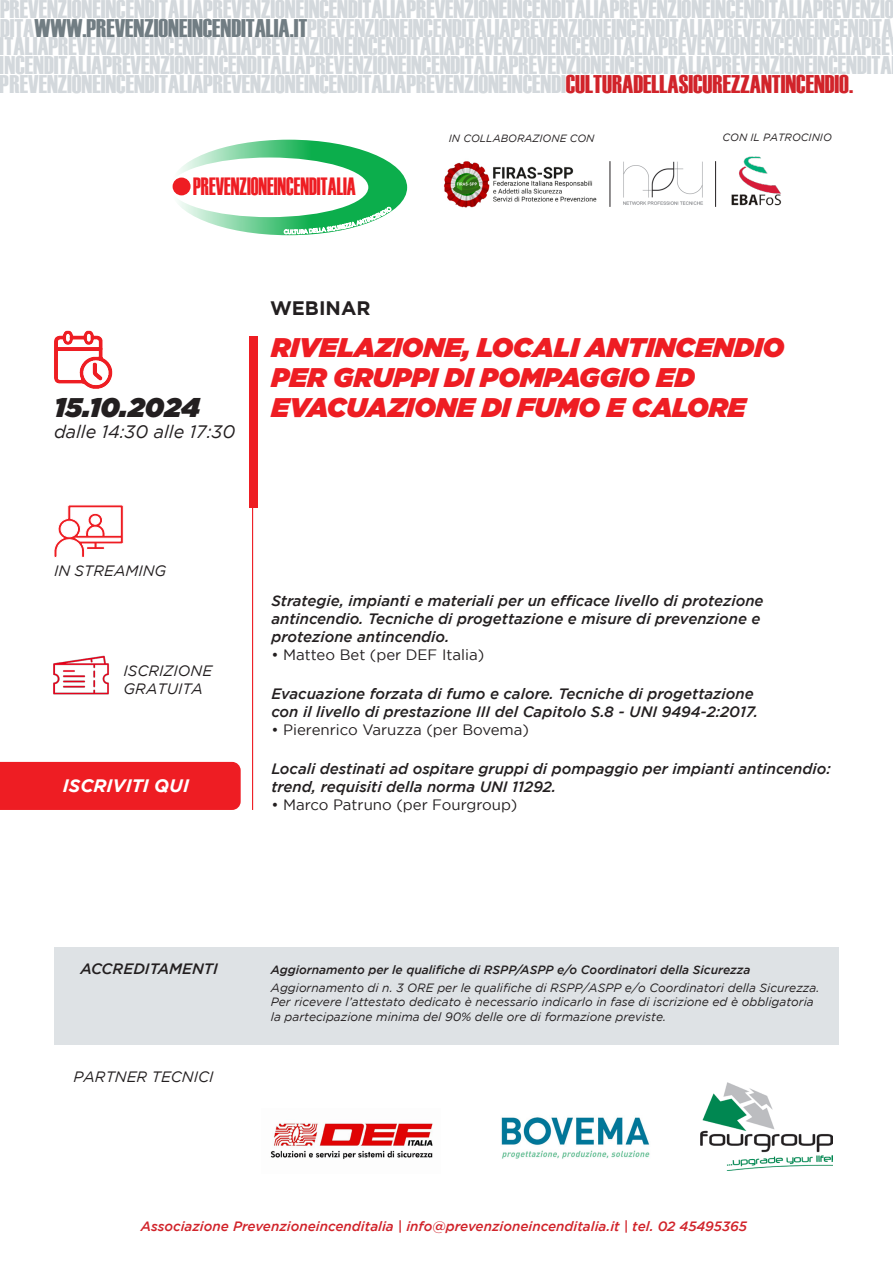
<style>
.page{position:relative;width:893px;height:1263px;background:#fff}
.page>*{position:absolute;margin:0;border:0;box-sizing:border-box;transform-origin:0 0}
.t1{font:italic 900 27px/30px "Gotham";color:#ee1d23}
.t2{font:italic 900 27px "Gotham";color:#231f20}
.t3{font:25.5px/18.8px "Haettenschweiler";color:#d3d8dc}
.t4{font:24.9px "Haettenschweiler";color:#ee1d23;scale:.82 1}
.t5{font:700 19.5px "Gotham";color:#231f20}
.t6{font:italic 18px "Gotham";color:#231f20}
.t7{font:italic 700 18px "Gotham";color:#fff}
.t8{font:italic 500 15px/18px "Gotham";color:#231f20}
.t9{font:15px "Gotham";color:#231f20}
.t10{font:italic 15px/18px "Gotham";color:#231f20}
.t11{font:italic 500 13.5px "Gotham";color:#d1232a}
.t12{font:italic 12px/14.4px "Gotham";color:#231f20}
.t13{font:italic 500 12px "Gotham";color:#231f20}
.t14{font:italic 10.5px "Gotham";color:#231f20}
.t15{font:500 5.55px "Avenir";color:#fff;scale:.96 1}
.s1{color:#717d83}
.s2{color:#d1232a}
</style>
<div class="page">
<div style="left:249px;top:336px;width:9px;height:171px;background:#ee1d23"></div>
<hr style="left:252px;top:430px;width:1px;height:380px;background:#ee1d23">
<img style="left:54px;top:330px;width:59px;height:59px">
<div style="left:54px;top:947px;width:785px;height:98px;background:#dee2e5"></div>
<img style="left:53px;top:655px;width:56px;height:40px">
<svg style="left:54px;top:505px;width:70px;height:53px"></svg>
<div style="left:0;top:762px;width:241px;height:48px;background:#ee1d23"></div>
<img style="left:444px;top:161px;width:153px;height:47px">
<img style="left:623px;top:161px;width:80px;height:44px">
<img style="left:731px;top:156px;width:51px;height:50px">
<hr style="left:610px;top:161px;width:1px;height:46px;background:#231f20">
<hr style="left:715px;top:161px;width:1px;height:46px;background:#231f20">
<img style="left:270px;top:1122px;width:163px;height:37px">
<img style="left:501px;top:1117px;width:149px;height:42px">
<img style="left:701px;top:1082px;width:131px;height:88px">
<svg style="left:172px;top:140px;width:235px;height:95px"></svg>
<p class="t3" style="left:0;top:-2px;width:896px">PREVENZIONEINCENDITALIAPREVENZIONEINCENDITALIAPREVENZIONEINCENDITALIAPREVENZIONEINCENDITALIAPREVENZIO DITA<span class="s1">WWW.PREVENZIONEINCENDITALIA.IT</span>PREVENZIONEINCENDITALIAPREVENZIONEINCENDITALIAPREVENZIONEINCENDITA ITALIAPREVENZIONEINCENDITALIAPREVENZIONEINCENDITALIAPREVENZIONEINCENDITALIAPREVENZIONEINCENDITALIAPRE INCENDITALIAPREVENZIONEINCENDITALIAPREVENZIONEINCENDITALIAPREVENZIONEINCENDITALIAPREVENZIONEINCENDITA PREVENZIONEINCENDITALIAPREVENZIONEINCENDITALIAPREVENZIONEINCENDI<span class="s2">CULTURADELLASICUREZZANTINCENDIO.</span></p>
<p class="t4" style="left:193px;top:172px;width:200px">PREVENZIONEINCENDITALIA</p>
<p class="t15" style="left:291px;top:227px;width:4px">L</p>
<p class="t15" style="left:308px;top:226px;width:19px;rotate:-6deg">DELLA</p>
<p class="t5" style="left:270px;top:297px;width:102px">WEBINAR</p>
<p class="t14" style="left:449px;top:132px;width:147px">IN COLLABORAZIONE CON</p>
<p class="t14" style="left:722px;top:132px;width:111px">CON IL PATROCINIO</p>
<p class="t1" style="left:271px;top:332px;width:514px">RIVELAZIONE, LOCALI ANTINCENDIO<br>PER GRUPPI DI POMPAGGIO ED</p>
<p class="t2" style="left:54px;top:391px;width:147px">15.10.2024</p>
<p class="t1" style="left:271px;top:392px;width:476px">EVACUAZIONE DI FUMO E CALORE</p>
<p class="t6" style="left:54px;top:422px;width:183px">dalle 14:30 alle 17:30</p>
<p class="t10" style="left:54px;top:561px;width:114px">IN STREAMING</p>
<p class="t10" style="left:123px;top:662px;width:90px">ISCRIZIONE<br>GRATUITA</p>
<p class="t7" style="left:63px;top:775px;width:128px">ISCRIVITI QUI</p>
<p class="t8" style="left:271px;top:591px;width:494px">Strategie, impianti e materiali per un efficace livello di protezione antincendio. Tecniche di progettazione e misure di prevenzione e protezione antincendio.</p>
<p class="t9" style="left:271px;top:646px;width:214px">• Matteo Bet (per DEF Italia)</p>
<p class="t8" style="left:271px;top:685px;width:488px">Evacuazione forzata di fumo e calore. Tecniche di progettazione con il livello di prestazione III del Capitolo S.8 - UNI 9494-2:2017.</p>
<p class="t9" style="left:271px;top:721px;width:259px">• Pierenrico Varuzza (per Bovema)</p>
<p class="t8" style="left:271px;top:760px;width:561px">Locali destinati ad ospitare gruppi di pompaggio per impianti antincendio: trend, requisiti della norma UNI 11292.</p>
<p class="t9" style="left:271px;top:797px;width:247px">• Marco Patruno (per Fourgroup)</p>
<p class="t8" style="left:80px;top:959px;width:139px">ACCREDITAMENTI</p>
<p class="t13" style="left:271px;top:963px;width:481px">Aggiornamento per le qualifiche di RSPP/ASPP e/o Coordinatori della Sicurezza</p>
<p class="t12" style="left:271px;top:980px;width:550px">Aggiornamento di n. 3 ORE per le qualifiche di RSPP/ASPP e/o Coordinatori della Sicurezza.<br>Per ricevere l’attestato dedicato è necessario indicarlo in fase di iscrizione ed è obbligatoria la partecipazione minima del 90% delle ore di formazione previste.</p>
<p class="t10" style="left:74px;top:1068px;width:141px">PARTNER TECNICI</p>
<p class="t11" style="left:141px;top:1218px;width:608px">Associazione Prevenzioneincenditalia | info@prevenzioneincenditalia.it | tel. 02 45495365</p>
</div>
